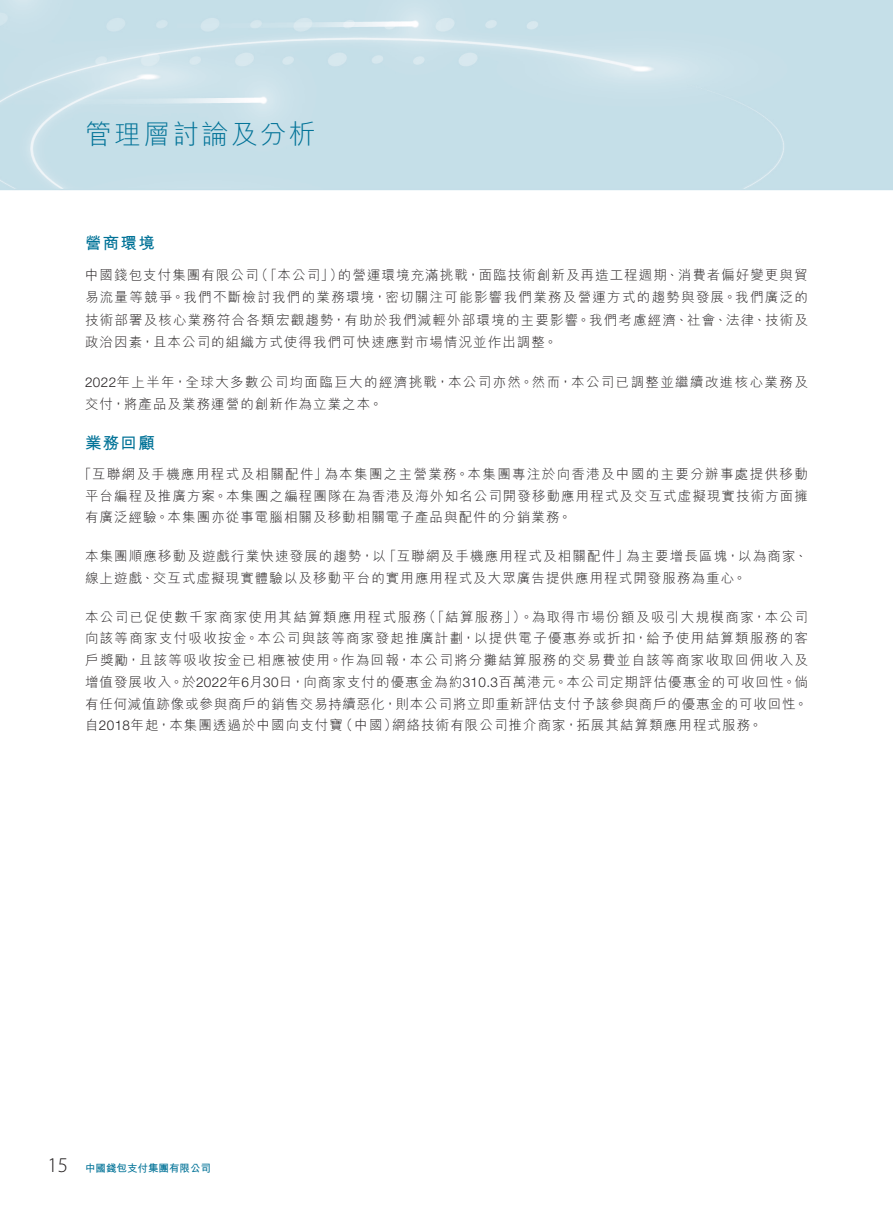
<style>
.page{position:relative;width:893px;height:1212px;background:#fff}
.page>*{position:absolute;margin:0;border:0;box-sizing:border-box;transform-origin:0 0}
.t1{font:300 27px "M Hei HK";letter-spacing:.08em;color:#007297}
.t2{font:700 16.5px "M Hei HK";letter-spacing:.08em;color:#007297}
.t3{font:300 13.5px/21.8px "M Hei HK";letter-spacing:.08em;color:#231f20;text-align:justify}
.t4{font:300 13.5px/22.5px "M Hei HK";letter-spacing:.1em;color:#231f20}
.t5{font:700 10.5px "M Hei HK";color:#007297}
.s1{font-family:"Helvetica Neue LT Std"}
.s2{font-family:"Myriad Pro";font-weight:300;font-size:21px;color:#231f20}
</style>
<div class="page">
<img style="left:0;top:0;width:893px;height:191px">
<h1 class="t1" style="left:85px;top:120px;width:232px">管理層討論及分析</h1>
<p class="t2" style="left:85px;top:231px;width:71px">營商環境</p>
<p class="t3" style="left:85px;top:263px;width:724px;line-height:22.5px">中國錢包支付集團有限公司（「本公司」）的營運環境充滿挑戰，面臨技術創新及再造工程週期、消費者偏好變更與貿易流量等競爭。我們不斷檢討我們的業務環境，密切關注可能影響我們業務及營運方式的趨勢與發展。我們廣泛的技術部署及核心業務符合各類宏觀趨勢，有助於我們減輕外部環境的主要影響。我們考慮經濟、社會、法律、技術及政治因素，且本公司的組織方式使得我們可快速應對市場情況並作出調整。</p>
<p class="t4" style="left:85px;top:370px;width:724px"><span class="s1">2022</span>年上半年，全球大多數公司均面臨巨大的經濟挑戰，本公司亦然。然而，本公司已調整並繼續改進核心業務及交付，將產品及業務運營的創新作為立業之本。</p>
<p class="t2" style="left:85px;top:431px;width:71px">業務回顧</p>
<p class="t3" style="left:85px;top:463px;width:724px;text-indent:-7px">「互聯網及手機應用程式及相關配件」為本集團之主營業務。本集團專注於向香港及中國的主要分辦事處提供移動平台編程及推廣方案。本集團之編程團隊在為香港及海外知名公司開發移動應用程式及交互式虛擬現實技術方面擁有廣泛經驗。本集團亦從事電腦相關及移動相關電子產品與配件的分銷業務。</p>
<p class="t3" style="left:85px;top:545px;width:724px">本集團順應移動及遊戲行業快速發展的趨勢，以「互聯網及手機應用程式及相關配件」為主要增長區塊，以為商家、線上遊戲、交互式虛擬現實體驗以及移動平台的實用應用程式及大眾廣告提供應用程式開發服務為重心。</p>
<p class="t3" style="left:85px;top:606px;width:724px">本公司已促使數千家商家使用其結算類應用程式服務（「結算服務」）。為取得市場份額及吸引大規模商家，本公司向該等商家支付吸收按金。本公司與該等商家發起推廣計劃，以提供電子優惠券或折扣，給予使用結算類服務的客戶獎勵，且該等吸收按金已相應被使用。作為回報，本公司將分攤結算服務的交易費並自該等商家收取回佣收入及增值發展收入。於<span class="s1">2022</span>年<span class="s1">6</span>月<span class="s1">30</span>日，向商家支付的優惠金為約<span class="s1">310.3</span>百萬港元。本公司定期評估優惠金的可收回性。倘有任何減值跡像或參與商戶的銷售交易持續惡化，則本公司將立即重新評估支付予該參與商戶的優惠金的可收回性。自<span class="s1">2018</span>年起，本集團透過於中國向支付寶（中國）網絡技術有限公司推介商家，拓展其結算類應用程式服務。</p>
<p class="t5" style="left:48px;top:1160px;width:165px"><span class="s2">15</span> 中國錢包支付集團有限公司</p>
</div>
